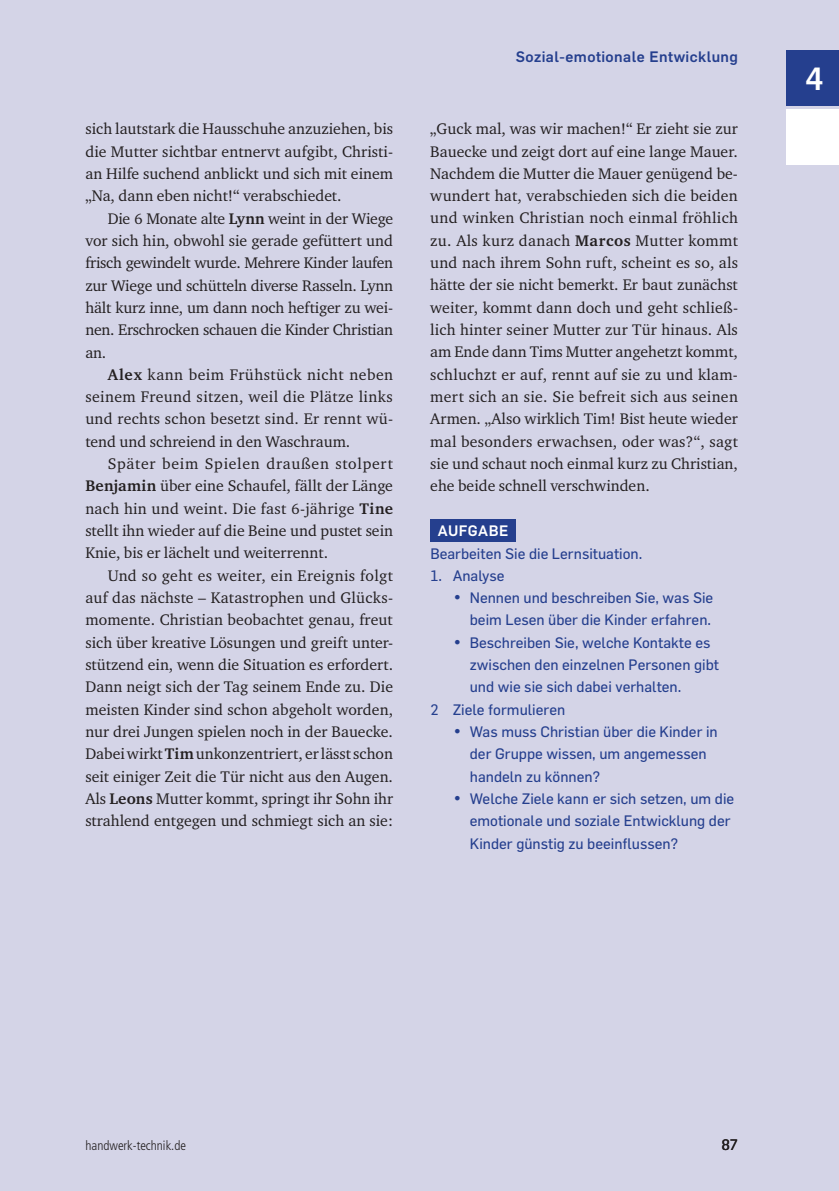
<style>
.page{position:relative;width:839px;height:1191px;background:#d4d4e7}
.page>*{position:absolute;margin:0;border:0;box-sizing:border-box;transform-origin:0 0}
.t1{font:500 31.5px "Flama";color:#fff}
.t2{font:15.75px/22.4px "Charter ITC Regu OS";color:#231f20;text-align:justify}
.t3{font:15.75px "Charter ITC Regu OS";letter-spacing:-.02em;color:#231f20}
.t4{font:15.75px "Charter ITC Regu OS";letter-spacing:.025em;color:#231f20}
.t5{font:15.75px "Charter ITC Regu OS";letter-spacing:.02em;color:#231f20}
.t6{font:15.75px "Charter ITC Regu OS";letter-spacing:.045em;color:#231f20}
.t7{font:15.75px "Charter ITC Regu OS";letter-spacing:.03em;color:#231f20}
.t8{font:14.88px/22.4px "Flama";color:#253f8e}
.t9{font:500 14.88px "Flama";letter-spacing:.03em;color:#253f8e}
.t10{font:14.88px "Flama";color:#231f20}
.t11{font:300 condensed 13.12px "Frutiger LT Std";color:#231f20}
.s1{font-family:"Charter ITC Bold OS"}
.s2{font-weight:500;color:#fff}
.s3{font-family:"Charter ITC Regu OS";font-size:15.75px}
</style>
<div class="page">
<div style="left:786px;top:110px;width:53px;height:55px;background:#fff"></div>
<div style="left:786px;top:50px;width:53px;height:56px;background:#253f8e"></div>
<div style="left:430px;top:519px;width:86px;height:22px;background:#253f8e"></div>
<p class="t2" style="left:85px;top:117px;width:309px">sich lautstark die Hausschuhe anzuziehen, bis</p>
<p class="t2" style="left:85px;top:140px;width:309px">die Mutter sichtbar entnervt aufgibt, Christi-</p>
<p class="t2" style="left:85px;top:162px;width:309px">an Hilfe suchend anblickt und sich mit einem</p>
<p class="t2" style="left:85px;top:184px;width:258px">„Na, dann eben nicht!“ verabschiedet.</p>
<p class="t2" style="left:108px;top:207px;width:287px">Die 6 Monate alte <span class="s1">Lynn</span> weint in der Wiege</p>
<p class="t2" style="left:85px;top:229px;width:309px">vor sich hin, obwohl sie gerade gefüttert und</p>
<p class="t3" style="left:85px;top:253px;width:309px">frisch gewindelt wurde. Mehrere Kinder laufen</p>
<p class="t2" style="left:85px;top:274px;width:309px">zur Wiege und schütteln diverse Rasseln. Lynn</p>
<p class="t2" style="left:85px;top:296px;width:309px">hält kurz inne, um dann noch heftiger zu wei-</p>
<p class="t3" style="left:85px;top:320px;width:309px">nen. Erschrocken schauen die Kinder Christian</p>
<p class="t2" style="left:85px;top:341px;width:22px">an.</p>
<p class="t7" style="left:108px;top:365px;width:287px"><span class="s1">Alex</span> kann beim Frühstück nicht neben</p>
<p class="t4" style="left:85px;top:387px;width:309px">seinem Freund sitzen, weil die Plätze links</p>
<p class="t2" style="left:85px;top:408px;width:309px">und rechts schon besetzt sind. Er rennt wü-</p>
<p class="t2" style="left:85px;top:430px;width:266px">tend und schreiend in den Waschraum.</p>
<p class="t6" style="left:108px;top:454px;width:287px">Später beim Spielen draußen stolpert</p>
<p class="t2" style="left:85px;top:474px;width:309px"><span class="s1">Benjamin</span> über eine Schaufel, fällt der Länge</p>
<p class="t5" style="left:85px;top:499px;width:309px">nach hin und weint. Die fast 6-jährige <span class="s1">Tine</span></p>
<p class="t2" style="left:85px;top:519px;width:309px">stellt ihn wieder auf die Beine und pustet sein</p>
<p class="t2" style="left:85px;top:541px;width:244px">Knie, bis er lächelt und weiterrennt.</p>
<p class="t4" style="left:108px;top:565px;width:287px">Und so geht es weiter, ein Ereignis folgt</p>
<p class="t2" style="left:85px;top:586px;width:309px">auf das nächste – Katastrophen und Glücks-</p>
<p class="t2" style="left:85px;top:608px;width:309px">momente. Christian beobachtet genau, freut</p>
<p class="t2" style="left:85px;top:631px;width:309px">sich über kreative Lösungen und greift unter-</p>
<p class="t2" style="left:85px;top:653px;width:309px">stützend ein, wenn die Situation es erfordert.</p>
<p class="t2" style="left:85px;top:675px;width:309px">Dann neigt sich der Tag seinem Ende zu. Die</p>
<p class="t2" style="left:85px;top:698px;width:309px">meisten Kinder sind schon abgeholt worden,</p>
<p class="t2" style="left:85px;top:720px;width:309px">nur drei Jungen spielen noch in der Bauecke.</p>
<p class="t2" style="left:85px;top:742px;width:309px">Dabei wirkt <span class="s1">Tim</span> unkonzentriert, er lässt schon</p>
<p class="t2" style="left:85px;top:765px;width:309px">seit einiger Zeit die Tür nicht aus den Augen.</p>
<p class="t2" style="left:85px;top:787px;width:309px">Als <span class="s1">Leons</span> Mutter kommt, springt ihr Sohn ihr</p>
<p class="t2" style="left:85px;top:809px;width:309px">strahlend entgegen und schmiegt sich an sie:</p>
<p class="t9" style="left:516px;top:48px;width:224px">Sozial-emotionale Entwicklung</p>
<p class="t2" style="left:430px;top:117px;width:309px">„Guck mal, was wir machen!“ Er zieht sie zur Bauecke und zeigt dort auf eine lange Mauer.<br>Nachdem die Mutter die Mauer genügend be&shy;wundert hat, verabschieden sich die beiden und winken Christian noch einmal fröhlich zu. Als kurz danach <span class="s1">Marcos</span> Mutter kommt und nach ihrem Sohn ruft, scheint es so, als hätte der sie nicht bemerkt. Er baut zunächst weiter, kommt dann doch und geht schließ&shy;lich hinter seiner Mutter zur Tür hinaus. Als am Ende dann Tims Mutter angehetzt kommt, schluchzt er auf, rennt auf sie zu und klam&shy;mert sich an sie. Sie befreit sich aus seinen Armen. „Also wirklich Tim! Bist heute wieder mal besonders erwachsen, oder was?“, sagt sie und schaut noch einmal kurz zu Christian, ehe beide schnell verschwinden.</p>
<p class="t8" style="left:430px;top:519px;width:213px;text-indent:8px"><span class="s2">AUFGABE<br></span>Bearbeiten Sie die Lernsituation.</p>
<p class="t8" style="left:430px;top:564px;width:76px">1. Analyse</p>
<p class="t8" style="left:452px;top:586px;width:262px;text-align:right"><span class="s3">•</span> Nennen und beschreiben Sie, was Sie beim Lesen über die Kinder erfahren.</p>
<p class="t8" style="left:452px;top:631px;width:259px"><span class="s3">•</span> Beschreiben Sie, welche Kontakte es</p>
<p class="t8" style="left:470px;top:653px;width:251px">zwischen den einzelnen Personen gibt</p>
<p class="t8" style="left:470px;top:676px;width:213px">und wie sie sich dabei verhalten.</p>
<p class="t8" style="left:430px;top:698px;width:136px">2 Ziele formulieren</p>
<p class="t8" style="left:470px;top:720px;width:249px;text-indent:-17px"><span class="s3">•</span> Was muss Christian über die Kinder in der Gruppe wissen, um angemessen handeln zu können?</p>
<p class="t8" style="left:470px;top:787px;width:266px;text-indent:-17px"><span class="s3">•</span> Welche Ziele kann er sich setzen, um die emotionale und soziale Entwicklung der<br>Kinder günstig zu beeinflussen?</p>
<h1 class="t1" style="left:805px;top:60px;width:20px">4</h1>
<p class="t11" style="left:85px;top:1138px;width:102px">handwerk-technik.de</p>
<p class="t10" style="left:721px;top:1136px;width:18px">87</p>
</div>
